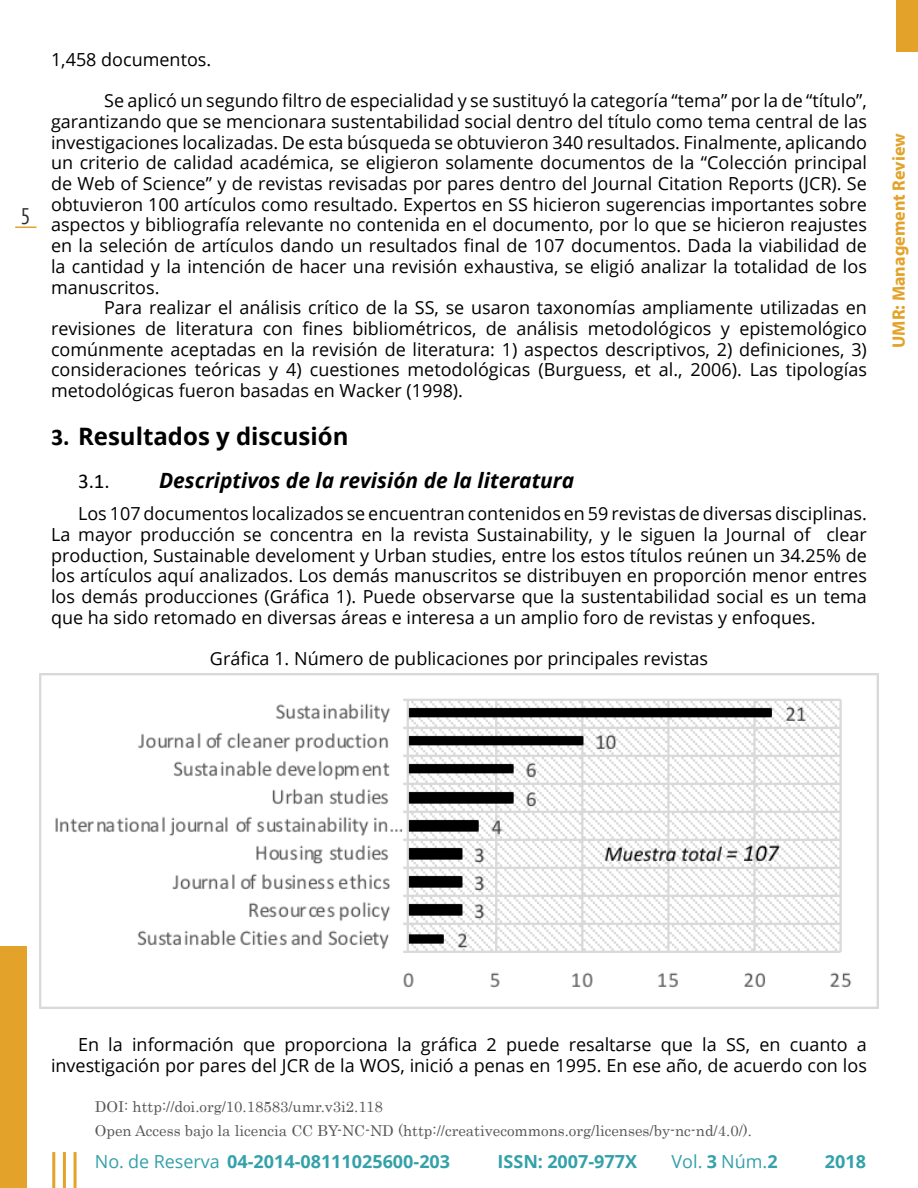
<style>
.page{position:relative;width:918px;height:1188px;background:#fff}
.page>*{position:absolute;margin:0;border:0;box-sizing:border-box;transform-origin:0 0}
.t1{font:700 24px "Open Sans";color:#000}
.t2{font:condensed 22.5px "PT Sans";color:#2e2d2c}
.t3{font:italic 700 21px "Open Sans";color:#000}
.t4{font:21px "Calibri";color:#000}
.t5{font:18px/20.7px "Open Sans";color:#000;text-align:justify}
.t6{font:700 18px "Open Sans";color:#33a1aa}
.t7{font:700 18px "Myriad Pro";color:#e3a229}
.t8{font:18px "Open Sans";color:#33a1aa}
.t9{font:15px/23.9px "Century";color:#575756}
.s1{font-family:"Calibri"}
.s2{font-weight:400}
.s3{font-weight:700}
</style>
<div class="page">
<svg style="left:15px;top:227px;width:21px;height:1px"></svg>
<hr style="left:52px;top:1152px;width:3px;height:36px;background:#e3a229">
<hr style="left:63px;top:1152px;width:3px;height:36px;background:#e3a229">
<hr style="left:74px;top:1152px;width:3px;height:36px;background:#e3a229">
<div style="left:896px;top:0;width:22px;height:52px;background:#e3a229"></div>
<div style="left:0;top:946px;width:27px;height:242px;background:#e3a229"></div>
<img style="left:39px;top:674px;width:840px;height:335px">
<p class="t2" style="left:20px;top:201px;width:12px">5</p>
<p class="t5" style="left:51px;top:49px;width:162px">1,458 documentos.</p>
<p class="t5" style="left:51px;top:90px;width:817px;text-indent:53px">Se aplicó un segundo filtro de especialidad y se sustituyó la categoría “tema” por la de “título”, garantizando que se mencionara sustentabilidad social dentro del título como tema central de las investigaciones localizadas. De esta búsqueda se obtuvieron 340 resultados. Finalmente, aplicando un criterio de calidad académica, se eligieron solamente documentos de la “Colección principal de Web of Science” y de revistas revisadas por pares dentro del Journal Citation Reports (JCR). Se obtuvieron 100 artículos como resultado. Expertos en SS hicieron sugerencias importantes sobre aspectos y bibliografía relevante no contenida en el documento, por lo que se hicieron reajustes en la seleción de artículos dando un resultados final de 107 documentos. Dada la viabilidad de la cantidad y la intención de hacer una revisión exhaustiva, se eligió analizar la totalidad de los manuscritos.</p>
<p class="t5" style="left:51px;top:297px;width:817px;text-indent:53px">Para realizar el análisis crítico de la SS, se usaron taxonomías ampliamente utilizadas en revisiones de literatura con fines bibliométricos, de análisis metodológicos y epistemológico comúnmente aceptadas en la revisión de literatura: 1) aspectos descriptivos, 2) definiciones, 3) consideraciones teóricas y 4) cuestiones metodológicas (Burguess, et al., 2006). Las tipologías metodológicas fueron basadas en Wacker (1998).</p>
<h1 class="t1" style="left:51px;top:420px;width:299px"><span class="s1">3.</span> Resultados y discusión</h1>
<p class="t4" style="left:78px;top:466px;width:33px">3.1.</p>
<p class="t3" style="left:159px;top:465px;width:417px">Descriptivos de la revisión de la literatura</p>
<p class="t5" style="left:51px;top:503px;width:817px;text-indent:27px">Los 107 documentos localizados se encuentran contenidos en 59 revistas de diversas disciplinas.<br>La mayor producción se concentra en la revista Sustainability, y le siguen la Journal of clear production, Sustainable develoment y Urban studies, entre los estos títulos reúnen un 34.25% de los artículos aquí analizados. Los demás manuscritos se distribuyen en proporción menor entres los demás producciones (Gráfica 1). Puede observarse que la sustentabilidad social es un tema que ha sido retomado en diversas áreas e interesa a un amplio foro de revistas y enfoques.</p>
<p class="t5" style="left:210px;top:648px;width:500px">Gráfica 1. Número de publicaciones por principales revistas</p>
<p class="t7" style="left:887px;top:348px;width:216px;rotate:-90deg">UMR: Management Review</p>
<p class="t5" style="left:51px;top:1034px;width:817px;text-align:right">En la información que proporciona la gráfica 2 puede resaltarse que la SS, en cuanto a investigación por pares del JCR de la WOS, inició a penas en 1995. En ese año, de acuerdo con los</p>
<p class="t9" style="left:95px;top:1094px;width:659px">DOI: http://doi.org/10.18583/umr.v3i2.118<br>Open Access bajo la licencia CC BY-NC-ND (http://creativecommons.org/licenses/by-nc-nd/4.0/).</p>
<p class="t6" style="left:95px;top:1148px;width:357px"><span class="s2">No. de Reserva</span> 04-2014-08111025600-203</p>
<p class="t6" style="left:498px;top:1148px;width:141px">ISSN: 2007-977X</p>
<p class="t8" style="left:672px;top:1149px;width:108px">Vol. <span class="s3">3</span> Núm.<span class="s3">2</span></p>
<p class="t6" style="left:825px;top:1148px;width:43px">2018</p>
</div>
